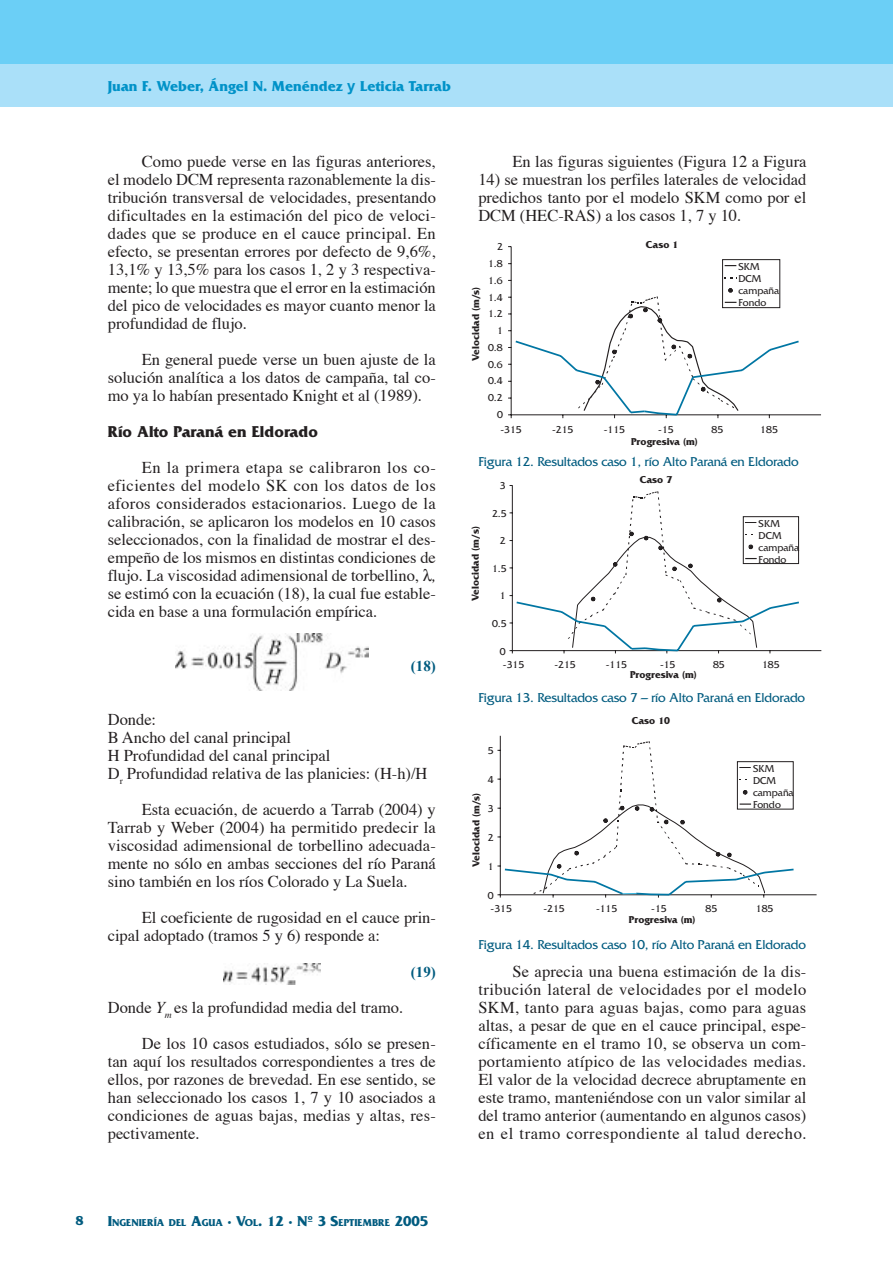
<style>
.page{position:relative;width:893px;height:1263px;background:#fff}
.page>*{position:absolute;margin:0;border:0;box-sizing:border-box;transform-origin:0 0}
.t1{font:16.5px/18px "Times";color:#231f20;text-align:justify}
.t2{font:700 16.5px "Friz Quadrata";color:#231f20}
.t3{font:700 15px "Friz Quadrata";color:#0092c8}
.t4{font:700 15px "Times New Roman";color:#005b7f}
.t5{font:13.5px "Friz Quadrata";letter-spacing:-.015em;color:#005b7f}
.t6{font:700 13.5px "Friz Quadrata";color:#005b7f}
.t7{font:10.5px/12.3px "Friz Quadrata";color:#231f20}
.t8{font:700 10.5px "Friz Quadrata";color:#231f20}
.t9{font:700 10.5px "Friz Quadrata";color:#005b7f}
.s1{font-family:"Arial"}
.s2{font-style:italic}
.s3{color:#fff}
.s4{font-size:15px}
</style>
<div class="page">
<div style="left:0;top:0;width:893px;height:106px;background:#aae0f9"></div>
<div style="left:0;top:0;width:893px;height:64px;background:#6bcff6"></div>
<img style="left:175px;top:634px;width:193px;height:56px">
<img style="left:223px;top:964px;width:97px;height:20px">
<hr style="left:511px;top:247px;width:1px;height:168px;background:#231f20">
<hr style="left:511px;top:414px;width:310px;height:1px;background:#231f20">
<div style="left:722px;top:259px;width:58px;height:49px;border:1px solid #231f20"></div>
<svg style="left:508px;top:288px;width:293px;height:130px"></svg>
<svg style="left:509px;top:485px;width:313px;height:169px"></svg>
<svg style="left:515px;top:491px;width:286px;height:162px"></svg>
<svg style="left:497px;top:735px;width:320px;height:163px"></svg>
<svg style="left:503px;top:741px;width:292px;height:156px"></svg>
<p class="t3" style="left:108px;top:78px;width:345px">Juan F. Weber, Ángel N. Menéndez <span class="s1">y</span> Leticia Tarrab</p>
<p class="t1" style="left:108px;top:153px;width:330px;text-indent:34px">Como puede verse en las figuras anteriores, el modelo DCM representa razonablemente la dis&shy;tribución transversal de velocidades, presentando dificultades en la estimación del pico de veloci&shy;dades que se produce en el cauce principal. En efecto, se presentan errores por defecto de 9,6%, 13,1% y 13,5% para los casos 1, 2 y 3 respectiva&shy;mente; lo que muestra que el error en la estimación del pico de velocidades es mayor cuanto menor la profundidad de flujo.</p>
<p class="t1" style="left:108px;top:351px;width:330px;text-indent:34px">En general puede verse un buen ajuste de la solución analítica a los datos de campaña, tal co&shy;mo ya lo habían presentado Knight et al (1989).</p>
<p class="t2" style="left:108px;top:422px;width:212px">Río Alto Paraná en Eldorado</p>
<p class="t1" style="left:108px;top:459px;width:330px;text-indent:34px">En la primera etapa se calibraron los co&shy;eficientes del modelo SK con los datos de los aforos considerados estacionarios. Luego de la calibración, se aplicaron los modelos en 10 casos seleccionados, con la finalidad de mostrar el des&shy;empeño de los mismos en distintas condiciones de flujo. La viscosidad adimensional de torbellino, ●<span class="s2">, </span>se estimó con la ecuación (18), la cual fue estable&shy;cida en base a una formulación empírica.</p>
<p class="t4" style="left:407px;top:657px;width:30px"><span class="s3">.</span>(18)</p>
<p class="t1" style="left:108px;top:711px;width:321px;text-align:left">Donde:<br>B Ancho del canal principal<br>H Profundidad del canal principal<br>D<sub>r</sub> Profundidad relativa de las planicies: (H-h)/H</p>
<p class="t1" style="left:108px;top:801px;width:330px;text-indent:34px">Esta ecuación, de acuerdo a Tarrab (2004) y Tarrab y Weber (2004) ha permitido predecir la viscosidad adimensional de torbellino adecuada&shy;mente no sólo en ambas secciones del río Paraná sino también en los ríos Colorado y La Suela.</p>
<p class="t1" style="left:108px;top:909px;width:330px;text-indent:34px">El coeficiente de rugosidad en el cauce prin&shy;cipal adoptado (tramos 5 y 6) responde a:</p>
<p class="t4" style="left:411px;top:963px;width:26px">(19)</p>
<p class="t1" style="left:142px;top:990px;width:296px;line-height:36px;text-indent:-34px">Donde <span class="s2">Y</span><sub>m</sub> es la profundidad media del tramo.<br>De los 10 casos estudiados, sólo se presen-</p>
<p class="t1" style="left:108px;top:1053px;width:330px">tan aquí los resultados correspondientes a tres de ellos, por razones de brevedad. En ese sentido, se han seleccionado los casos 1, 7 y 10 asociados a condiciones de aguas bajas, medias y altas, res&shy;pectivamente.</p>
<p class="t1" style="left:512px;top:153px;width:296px">En las figuras siguientes (Figura 12 a Figura</p>
<p class="t1" style="left:478px;top:171px;width:330px">14) se muestran los perfiles laterales de velocidad predichos tanto por el modelo SKM como por el DCM (HEC-RAS) a los casos 1, 7 y 10.</p>
<p class="t7" style="left:497px;top:241px;width:7px">2</p>
<p class="t7" style="left:488px;top:257px;width:16px">1.8</p>
<p class="t7" style="left:488px;top:274px;width:16px">1.6</p>
<p class="t8" style="left:470px;top:361px;width:76px;rotate:-90deg">Velocidad (m/s)</p>
<p class="t7" style="left:488px;top:291px;width:16px">1.4</p>
<p class="t7" style="left:488px;top:308px;width:16px">1.2</p>
<p class="t7" style="left:497px;top:325px;width:7px">1</p>
<p class="t7" style="left:488px;top:341px;width:16px">0.8</p>
<p class="t7" style="left:488px;top:358px;width:16px">0.6</p>
<p class="t7" style="left:488px;top:375px;width:16px">0.4</p>
<p class="t7" style="left:488px;top:392px;width:16px">0.2</p>
<p class="t7" style="left:497px;top:409px;width:7px">0</p>
<p class="t8" style="left:646px;top:238px;width:34px">Caso 1</p>
<p class="t7" style="left:738px;top:260px;width:42px">SKM<br>DCM campaña<br>Fondo</p>
<p class="t7" style="left:500px;top:424px;width:23px">-315</p>
<p class="t7" style="left:552px;top:424px;width:23px">-215</p>
<p class="t7" style="left:604px;top:424px;width:23px">-115</p>
<p class="t7" style="left:658px;top:424px;width:17px">-15</p>
<p class="t7" style="left:712px;top:424px;width:13px">85</p>
<p class="t7" style="left:760px;top:424px;width:19px">185</p>
<p class="t8" style="left:631px;top:435px;width:68px">Progresiva (m)</p>
<p class="t5" style="left:478px;top:454px;width:322px">Figura 12. Resultados caso 1, río Alto Paraná en Eldorado</p>
<p class="t7" style="left:500px;top:480px;width:7px">3</p>
<p class="t7" style="left:492px;top:507px;width:16px">2.5</p>
<p class="t8" style="left:640px;top:473px;width:34px">Caso 7</p>
<p class="t8" style="left:470px;top:601px;width:76px;rotate:-90deg">Velocidad (m/s)</p>
<p class="t7" style="left:759px;top:517px;width:42px">SKM<br>DCM campaña<br>Fondo</p>
<p class="t7" style="left:500px;top:535px;width:7px">2</p>
<p class="t7" style="left:492px;top:562px;width:16px">1.5</p>
<p class="t7" style="left:500px;top:590px;width:7px">1</p>
<p class="t7" style="left:492px;top:617px;width:16px">0.5</p>
<p class="t7" style="left:500px;top:645px;width:7px">0</p>
<p class="t7" style="left:503px;top:658px;width:23px">-315</p>
<p class="t7" style="left:554px;top:658px;width:23px">-215</p>
<p class="t7" style="left:606px;top:658px;width:23px">-115</p>
<p class="t7" style="left:660px;top:658px;width:17px">-15</p>
<p class="t7" style="left:713px;top:658px;width:13px">85</p>
<p class="t7" style="left:762px;top:658px;width:19px">185</p>
<p class="t8" style="left:630px;top:669px;width:68px">Progresiva (m)</p>
<p class="t5" style="left:478px;top:689px;width:328px">Figura 13. Resultados caso 7 – río Alto Paraná en Eldorado</p>
<p class="t7" style="left:488px;top:744px;width:7px">5</p>
<p class="t7" style="left:488px;top:773px;width:7px">4</p>
<p class="t8" style="left:470px;top:867px;width:76px;rotate:-90deg">Velocidad (m/s)</p>
<p class="t7" style="left:488px;top:802px;width:7px">3</p>
<p class="t7" style="left:488px;top:831px;width:7px">2</p>
<p class="t7" style="left:488px;top:860px;width:7px">1</p>
<p class="t7" style="left:488px;top:889px;width:7px">0</p>
<p class="t8" style="left:632px;top:714px;width:40px">Caso 10</p>
<p class="t7" style="left:753px;top:762px;width:42px">SKM<br>DCM campaña<br>Fondo</p>
<p class="t7" style="left:491px;top:902px;width:23px">-315</p>
<p class="t7" style="left:543px;top:902px;width:23px">-215</p>
<p class="t7" style="left:596px;top:902px;width:23px">-115</p>
<p class="t7" style="left:651px;top:902px;width:17px">-15</p>
<p class="t7" style="left:705px;top:902px;width:13px">85</p>
<p class="t7" style="left:756px;top:902px;width:19px">185</p>
<p class="t8" style="left:629px;top:913px;width:68px">Progresiva (m)</p>
<p class="t5" style="left:478px;top:937px;width:329px">Figura 14. Resultados caso 10, río Alto Paraná en Eldorado</p>
<p class="t1" style="left:478px;top:963px;width:330px;text-indent:34px">Se aprecia una buena estimación de la dis&shy;tribución lateral de velocidades por el modelo SKM, tanto para aguas bajas, como para aguas altas, a pesar de que en el cauce principal, espe&shy;cíficamente en el tramo 10, se observa un com&shy;portamiento atípico de las velocidades medias.<br>El valor de la velocidad decrece abruptamente en este tramo, manteniéndose con un valor similar al del tramo anterior (aumentando en algunos casos) en el tramo correspondiente al talud derecho.</p>
<p class="t6" style="left:76px;top:1213px;width:9px">8</p>
<p class="t9" style="left:108px;top:1216px;width:322px"><span class="s4">I</span>NGENIERÍA DEL <span class="s4">A</span>GUA <span class="s4">· V</span>OL<span class="s4">. 12 · Nº 3 S</span>EPTIEMBRE <span class="s4">2005</span></p>
</div>
